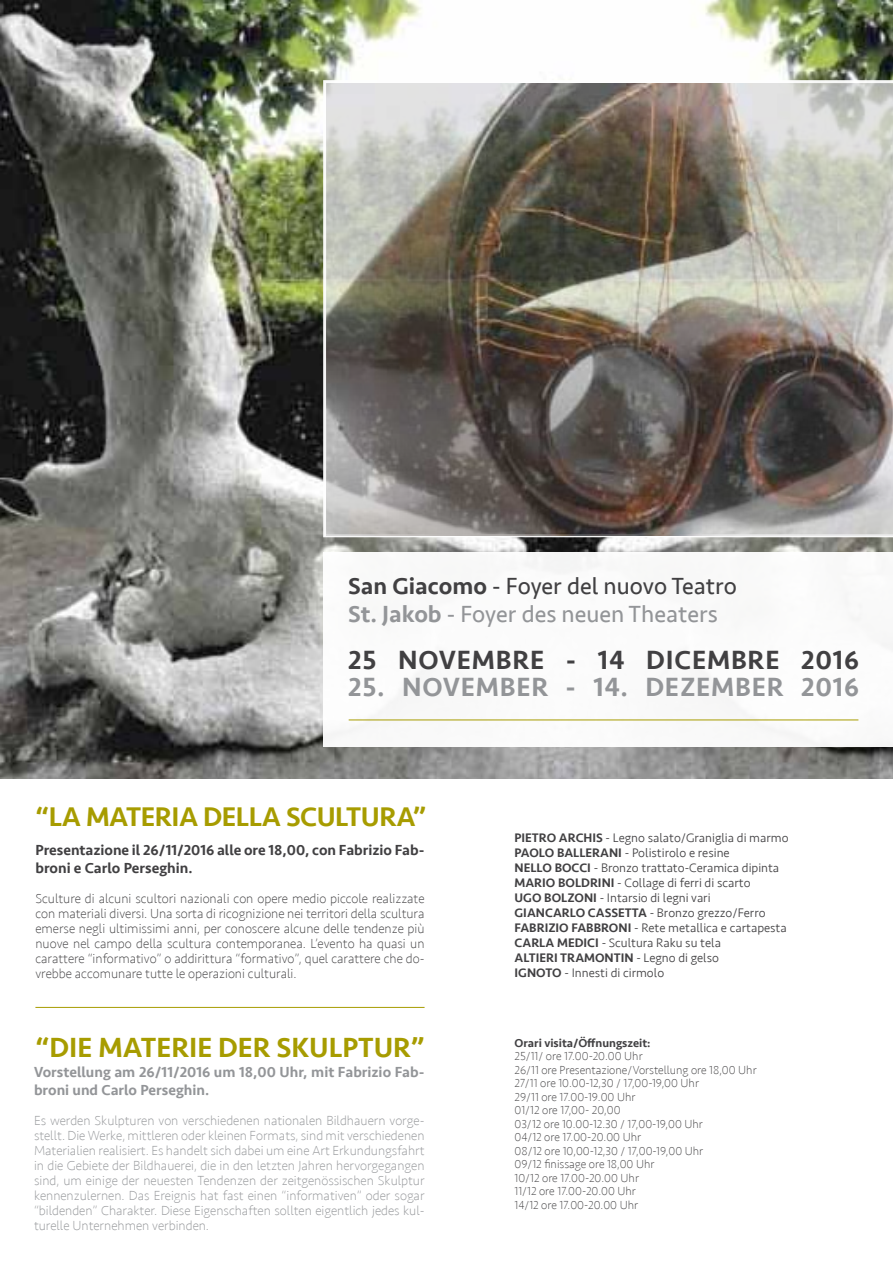
<style>
.page{position:relative;width:893px;height:1263px;background:#fff}
.page>*{position:absolute;margin:0;border:0;box-sizing:border-box;transform-origin:0 0}
.t1{font:500 28.5px "Seravek";color:#a79c00}
.t2{font:500 27.75px "Seravek";letter-spacing:-.02em;color:#a79c00}
.t3{font:500 27.15px "Seravek";letter-spacing:.03em;color:#939598}
.t4{font:500 27.15px "Seravek";letter-spacing:.03em;color:#414042}
.t5{font:24px/28.5px "Seravek";color:#939598}
.t6{font:500 15px/18px "Seravek";color:#414042}
.t7{font:500 15px/18px "Seravek";color:#939598}
.t8{font:200 13.5px/15px "Seravek";color:#939598;text-align:justify}
.t9{font:200 13.5px/15px "Seravek";color:#414042;text-align:justify}
.t10{font:300 12.75px/15px "Seravek";color:#414042}
.t11{font:200 12px/13.5px "Seravek";color:#414042}
.t12{font:500 12px "Seravek";color:#414042}
.s1{font-weight:500;color:#414042}
.s2{color:#414042}
.s3{font-weight:500}
</style>
<div class="page">
<img style="left:0;top:0;width:893px;height:779px">
<div style="left:323px;top:553px;width:570px;height:194px;background:#fff"></div>
<hr style="left:349px;top:719px;width:509px;height:1px;background:#a79c00">
<img style="left:326px;top:83px;width:567px;height:452px">
<hr style="left:35px;top:1007px;width:390px;height:1px;background:#a79c00">
<h3 class="t5" style="left:348px;top:572px;width:390px"><span class="s1">San Giacomo</span> <span class="s2">- Foyer del nuovo Teatro<br></span><span class="s3">St. Jakob</span> - Foyer des neuen Theaters</h3>
<h3 class="t4" style="left:348px;top:643px;width:512px">25 NOVEMBRE - 14 DICEMBRE 2016</h3>
<h3 class="t3" style="left:348px;top:670px;width:512px">25. NOVEMBER - 14. DEZEMBER 2016</h3>
<h2 class="t2" style="left:35px;top:799px;width:392px">“LA MATERIA DELLA SCULTURA”</h2>
<p class="t6" style="left:35px;top:841px;width:391px">Presentazione il 26/11/2016 alle ore 18,00, con Fabrizio Fab&shy;broni e Carlo Perseghin.</p>
<p class="t9" style="left:35px;top:891px;width:391px">Sculture di alcuni scultori nazionali con opere medio piccole realizzate con materiali diversi. Una sorta di ricognizione nei territori della scultura emerse negli ultimissimi anni, per conoscere alcune delle tendenze più nuove nel campo della scultura contemporanea. L’evento ha quasi un carattere “informativo” o addirittura “formativo”, quel carattere che do&shy;vrebbe accomunare tutte le operazioni culturali.</p>
<p class="t10" style="left:514px;top:831px;width:276px"><span class="s3">PIETRO ARCHIS</span> - Legno salato/Graniglia di marmo <span class="s3">PAOLO BALLERANI</span> - Polistirolo e resine<br><span class="s3">NELLO BOCCI</span> - Bronzo trattato-Ceramica dipinta <span class="s3">MARIO BOLDRINI</span> - Collage di ferri di scarto<br><span class="s3">UGO BOLZONI</span> - Intarsio di legni vari<br><span class="s3">GIANCARLO CASSETTA</span> - Bronzo grezzo/Ferro <span class="s3">FABRIZIO FABBRONI</span> - Rete metallica e cartapesta <span class="s3">CARLA MEDICI</span> - Scultura Raku su tela<br><span class="s3">ALTIERI TRAMONTIN</span> - Legno di gelso<br><span class="s3">IGNOTO</span> - Innesti di cirmolo</p>
<h1 class="t1" style="left:35px;top:1029px;width:391px">“DIE MATERIE DER SKULPTUR”</h1>
<p class="t12" style="left:514px;top:1035px;width:137px">Orari visita/Öffnungszeit:</p>
<p class="t11" style="left:514px;top:1049px;width:244px">25/11/ ore 17.00-20.00 Uhr<br>26/11 ore Presentazione/Vorstellung ore 18,00 Uhr<br>27/11 ore 10.00-12,30 / 17,00-19,00 Uhr<br>29/11 ore 17.00-19.00 Uhr<br>01/12 ore 17,00- 20,00<br>03/12 ore 10.00-12.30 / 17,00-19,00 Uhr<br>04/12 ore 17.00-20.00 Uhr<br>08/12 ore 10,00-12,30 / 17,00-19,00 Uhr<br>09/12 finissage ore 18,00 Uhr<br>10/12 ore 17.00-20.00 Uhr<br>11/12 ore 17.00-20.00 Uhr<br>14/12 ore 17.00-20.00 Uhr</p>
<p class="t7" style="left:34px;top:1063px;width:392px">Vorstellung am 26/11/2016 um 18,00 Uhr, mit Fabrizio Fab&shy;broni und Carlo Perseghin.</p>
<p class="t8" style="left:34px;top:1113px;width:392px">Es werden Skulpturen von verschiedenen nationalen Bildhauern vorge&shy;stellt. Die Werke, mittleren oder kleinen Formats, sind mit verschiedenen Materialien realisiert. Es handelt sich dabei um eine Art Erkundungsfahrt in die Gebiete der Bildhauerei, die in den letzten Jahren hervorgegangen sind, um einige der neuesten Tendenzen der zeitgenössischen Skulptur kennenzulernen. Das Ereignis hat fast einen “informativen” oder sogar “bildenden” Charakter. Diese Eigenschaften sollten eigentlich jedes kul&shy;turelle Unternehmen verbinden.</p>
</div>
